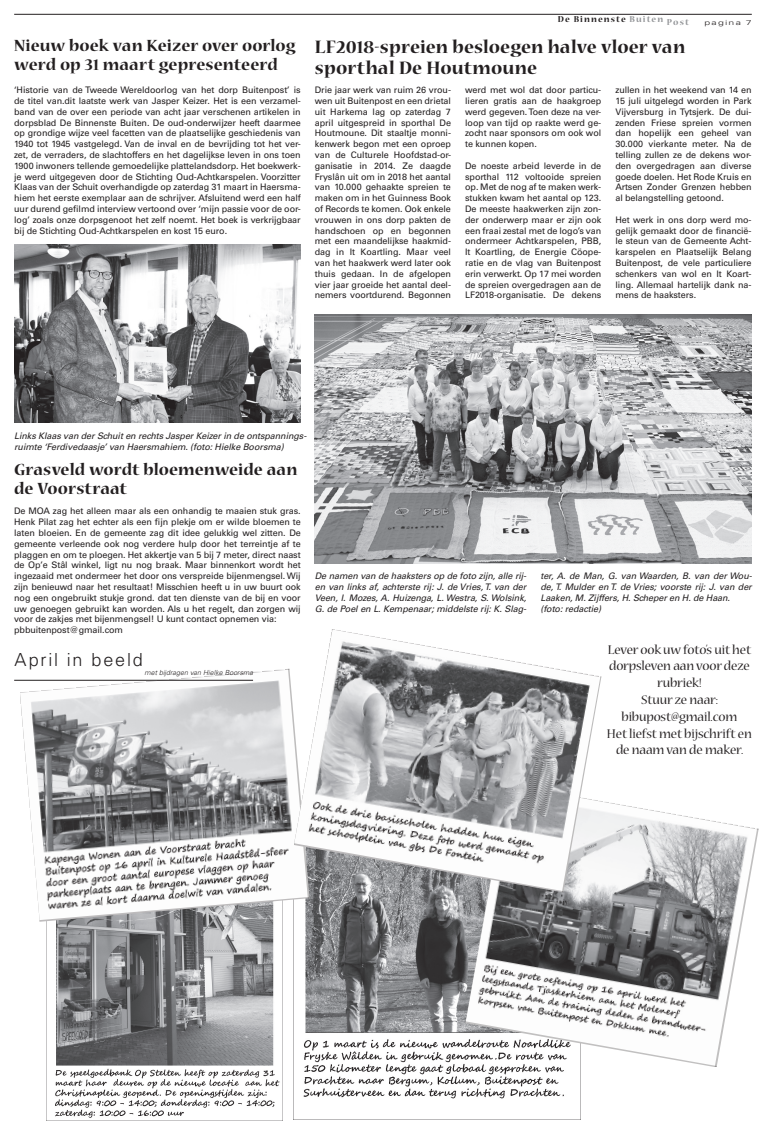
<style>
.page{position:relative;width:766px;height:1134px;background:#fff}
.page>*{position:absolute;margin:0;border:0;box-sizing:border-box;transform-origin:0 0}
.t1{font:700 20px/21px "Nueva Std";letter-spacing:.005em;color:#231f20}
.t2{font:700 18px/19px "Nueva Std";letter-spacing:.005em;color:#231f20}
.t3{font:300 18px "Univers";letter-spacing:.1em;color:#231f20}
.t4{font:14px/16.8px "Nueva Std";letter-spacing:-.01em;color:#231f20;text-align:center}
.t5{font:700 9.5px "Nueva Std";letter-spacing:.11em;color:#231f20}
.t6{font:9px/10.8px "Univers LT Std";letter-spacing:-.01em;color:#231f20;text-align:justify}
.t7{font:italic 9px/10.8px "Univers LT Std";letter-spacing:-.01em;color:#231f20}
.t8{font:italic 300 7px "Univers";letter-spacing:.01em;color:#231f20}
.t9{font:300 7px "Univers";letter-spacing:.115em;color:#231f20;scale:1.5 1}
.s1{color:#939598}
</style>
<div class="page">
<img style="left:46px;top:922px;width:236px;height:199px">
<img style="left:293px;top:892px;width:287px;height:228px">
<img style="left:20px;top:669px;width:289px;height:253px">
<hr style="left:14px;top:14px;width:737px;height:1px;background:#231f20">
<img style="left:14px;top:244px;width:286px;height:179px">
<img style="left:315px;top:315px;width:436px;height:248px">
<hr style="left:14px;top:680px;width:239px;height:1px;background:#231f20">
<img style="left:465px;top:801px;width:293px;height:266px">
<img style="left:294px;top:629px;width:307px;height:263px">
<h2 class="t2" style="left:14px;top:37px;width:283px">Nieuw boek van Keizer over oorlog werd op 31 maart gepresenteerd</h2>
<p class="t6" style="left:14px;top:85px;width:288px">‘Historie van de Tweede Wereldoorlog van het dorp Buitenpost’ is de titel van.dit laatste werk van Jasper Keizer. Het is een verzamel&shy;band van de over een periode van acht jaar verschenen artikelen in dorpsblad De Binnenste Buiten. De oud-onderwijzer heeft daarmee op grondige wijze veel facetten van de plaatselijke geschiedenis van 1940 tot 1945 vastgelegd. Van de inval en de bevrijding tot het ver&shy;zet, de verraders, de slachtoffers en het dagelijkse leven in ons toen 1900 inwoners tellende gemoedelijke plattelandsdorp. Het boekwerk&shy;je werd uitgegeven door de Stichting Oud-Achtkarspelen. Voorzitter Klaas van der Schuit overhandigde op zaterdag 31 maart in Haersma&shy;hiem het eerste exemplaar aan de schrijver. Afsluitend werd een half uur durend gefilmd interview vertoond over ‘mijn passie voor de oor&shy;log’ zoals onze dorpsgenoot het zelf noemt. Het boek is verkrijgbaar bij de Stichting Oud-Achtkarspelen en kost 15 euro.</p>
<p class="t5" style="left:557px;top:15px;width:133px">De Binnenste <span class="s1">Buiten Post</span></p>
<p class="t9" style="left:704px;top:18px;width:33px">pagina 7</p>
<h1 class="t1" style="left:315px;top:37px;width:372px">LF2018-spreien besloegen halve vloer van sporthal De Houtmoune</h1>
<p class="t6" style="left:315px;top:85px;width:137px">Drie jaar werk van ruim 26 vrou&shy;wen uit Buitenpost en een drietal uit Harkema lag op zaterdag 7 april uitgespreid in sporthal De Houtmoune. Dit staaltje monni&shy;kenwerk begon met een oproep van de Culturele Hoofdstad-or&shy;ganisatie in 2014. Ze daagde Fryslân uit om in 2018 het aantal van 10.000 gehaakte spreien te maken om in het Guinness Book of Records te komen. Ook enkele vrouwen in ons dorp pakten de handschoen op en begonnen met een maandelijkse haakmid&shy;dag in It Koartling. Maar veel van het haakwerk werd later ook thuis gedaan. In de afgelopen vier jaar groeide het aantal deel&shy;nemers voortdurend. Begonnen</p>
<p class="t6" style="left:465px;top:85px;width:137px">werd met wol dat door particu&shy;lieren gratis aan de haakgroep werd gegeven. Toen deze na ver&shy;loop van tijd op raakte werd ge&shy;zocht naar sponsors om ook wol te kunnen kopen.</p>
<p class="t6" style="left:465px;top:160px;width:137px">De noeste arbeid leverde in de sporthal 112 voltooide spreien op. Met de nog af te maken werk&shy;stukken kwam het aantal op 123.<br>De meeste haakwerken zijn zon&shy;der onderwerp maar er zijn ook een fraai zestal met de logo’s van ondermeer Achtkarspelen, PBB, It Koartling, de Energie Cöope&shy;ratie en de vlag van Buitenpost erin verwerkt. Op 17 mei worden de spreien overgedragen aan de LF2018-organisatie. De dekens</p>
<p class="t6" style="left:615px;top:85px;width:137px">zullen in het weekend van 14 en 15 juli uitgelegd worden in Park Vijversburg in Tytsjerk. De dui&shy;zenden Friese spreien vormen dan hopelijk een geheel van 30.000 vierkante meter. Na de telling zullen ze de dekens wor&shy;den overgedragen aan diverse goede doelen. Het Rode Kruis en Artsen Zonder Grenzen hebben al belangstelling getoond.</p>
<p class="t6" style="left:615px;top:214px;width:137px">Het werk in ons dorp werd mo&shy;gelijk gemaakt door de financië&shy;le steun van de Gemeente Acht&shy;karspelen en Plaatselijk Belang Buitenpost, de vele particuliere schenkers van wol en It Koart&shy;ling. Allemaal hartelijk dank na&shy;mens de haaksters.</p>
<p class="t7" style="left:14px;top:430px;width:294px">Links Klaas van der Schuit en rechts Jasper Keizer in de ontspannings&shy;ruimte ‘Ferdivedaasje’ van Haersmahiem. (foto: Hielke Boorsma)</p>
<h2 class="t2" style="left:14px;top:461px;width:285px">Grasveld wordt bloemenweide aan de Voorstraat</h2>
<p class="t6" style="left:14px;top:506px;width:288px;text-align:left">De MOA zag het alleen maar als een onhandig te maaien stuk gras.<br>Henk Pilat zag het echter als een fijn plekje om er wilde bloemen te laten bloeien. En de gemeente zag dit idee gelukkig wel zitten. De gemeente verleende ook nog verdere hulp door het terreintje af te plaggen en om te ploegen. Het akkertje van 5 bij 7 meter, direct naast de Op’e Stâl winkel, ligt nu nog braak. Maar binnenkort wordt het ingezaaid met ondermeer het door ons verspreide bijenmengsel. Wij zijn benieuwd naar het resultaat! Misschien heeft u in uw buurt ook nog een ongebruikt stukje grond. dat ten dienste van de bij en voor uw genoegen gebruikt kan worden. Als u het regelt, dan zorgen wij voor de zakjes met bijenmengsel! U kunt contact opnemen via: pbbuitenpost@gmail.com</p>
<h2 class="t3" style="left:14px;top:648px;width:130px">April in beeld</h2>
<p class="t8" style="left:144px;top:668px;width:110px">met bijdragen van Hielke Boorsma</p>
<p class="t7" style="left:315px;top:571px;width:213px;text-align:justify">De namen van de haaksters op de foto zijn, alle rij&shy;en van links af, achterste rij: J. de Vries, T. van der Veen, I. Mozes, A. Huizenga, L. Westra, S. Wolsink, G. de Poel en L. Kempenaar; middelste rij: K. Slag-</p>
<p class="t7" style="left:540px;top:571px;width:213px">ter, A. de Man, G. van Waarden, B. van der Wou&shy;de, T. Mulder en T. de Vries; voorste rij: J. van der Laaken, M. Zijffers, H. Scheper en H. de Haan. (foto: redactie)</p>
<h3 class="t4" style="left:606px;top:641px;width:146px">Lever ook uw foto’s uit het dorpsleven aan voor deze rubriek!<br>Stuur ze naar: bibupost@gmail.com<br>Het liefst met bijschrift en de naam van de maker.</h3>
</div>
